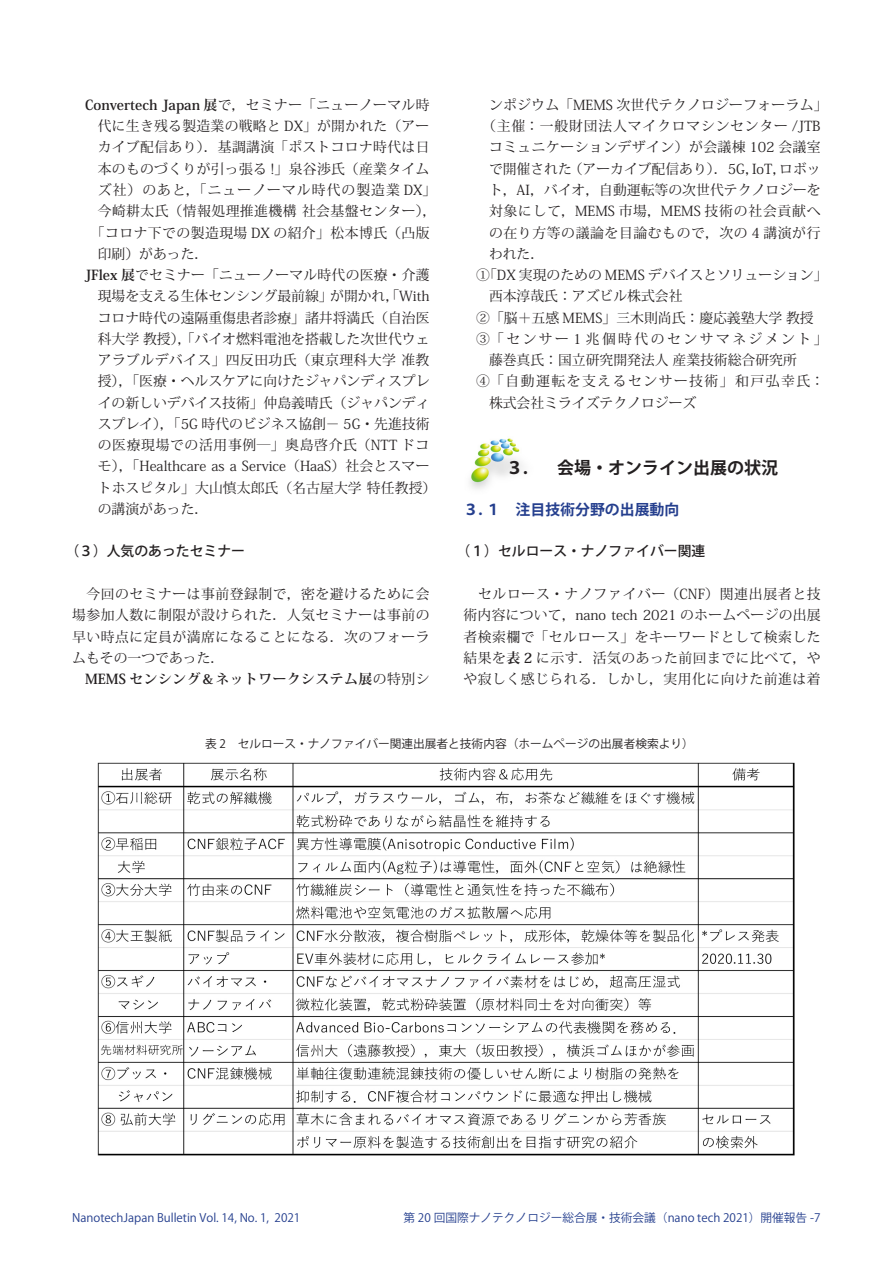
<style>
.page{position:relative;width:893px;height:1263px;background:#fff}
.page>*{position:absolute;margin:0;border:0;box-sizing:border-box;transform-origin:0 0}
.t1{font:700 16.95px "Koz Go Pro";color:#231f20}
.t2{font:700 14.85px "Koz Go Pro";color:#253f8e}
.t3{font:13.8px/21.3px "Koz Min Pro";letter-spacing:.015em;color:#231f20;text-align:justify}
.t4{font:13.8px "Koz Min Pro";letter-spacing:.035em;color:#231f20}
.t5{font:13.8px "Koz Min Pro";letter-spacing:.045em;color:#231f20}
.t6{font:500 13.8px "Koz Go Pro";color:#231f20}
.t7{font:700 13.8px "Koz Min Pro";color:#231f20}
.t8{font:13.8px "Koz Min Pro";letter-spacing:.06em;color:#231f20}
.t9{font:13.8px "Koz Min Pro";letter-spacing:.055em;color:#231f20}
.t10{font:700 13.8px "Koz Min Pro";letter-spacing:.035em;color:#231f20}
.t11{font:13.8px "Koz Min Pro";letter-spacing:.075em;color:#231f20}
.t12{font:13.8px "Koz Min Pro";letter-spacing:.11em;color:#231f20}
.t13{font:13.8px "Koz Min Pro";letter-spacing:.18em;color:#231f20}
.t14{font:11.7px "Koz Go Pro";color:#253f8e}
.t15{font:11.7px "Koz Go Pro";color:#231f20}
.s1{font-weight:400}
.s2{font-weight:700}
</style>
<div class="page">
<img style="left:470px;top:438px;width:53px;height:51px">
<img style="left:97px;top:762px;width:698px;height:394px">
<p class="t7" style="left:85px;top:95px;width:346px">Convertech Japan 展<span class="s1">で，セミナー「ニューノーマル時</span></p>
<p class="t3" style="left:98px;top:115px;width:333px">代に生き残る製造業の戦略と DX」が開かれた（アー</p>
<p class="t3" style="left:98px;top:136px;width:333px">カイブ配信あり）．基調講演「ポストコロナ時代は日</p>
<p class="t3" style="left:98px;top:158px;width:333px">本のものづくりが引っ張る !」泉谷渉氏（産業タイム</p>
<p class="t11" style="left:98px;top:180px;width:340px">ズ社）のあと，「ニューノーマル時代の製造業 DX」</p>
<p class="t3" style="left:98px;top:200px;width:340px">今崎耕太氏（情報処理推進機構 社会基盤センター），</p>
<p class="t4" style="left:91px;top:223px;width:340px">「コロナ下での製造現場 DX の紹介」松本博氏（凸版</p>
<p class="t3" style="left:98px;top:243px;width:112px">印刷）があった．</p>
<p class="t3" style="left:85px;top:264px;width:346px"><span class="s2">JFlex 展</span>でセミナー「ニューノーマル時代の医療・介護</p>
<p class="t3" style="left:98px;top:285px;width:333px">現場を支える生体センシング最前線」が開かれ，「With</p>
<p class="t3" style="left:98px;top:306px;width:333px">コロナ時代の遠隔重傷患者診療」諸井将満氏（自治医</p>
<p class="t3" style="left:98px;top:328px;width:333px">科大学 教授），「バイオ燃料電池を搭載した次世代ウェ</p>
<p class="t3" style="left:98px;top:349px;width:333px">アラブルデバイス」四反田功氏（東京理科大学 准教</p>
<p class="t3" style="left:98px;top:370px;width:333px">授），「医療・ヘルスケアに向けたジャパンディスプレ</p>
<p class="t3" style="left:98px;top:391px;width:333px">イの新しいデバイス技術」仲島義晴氏（ジャパンディ</p>
<p class="t3" style="left:98px;top:413px;width:333px">スプレイ），「5G 時代のビジネス協創－ 5G・先進技術</p>
<p class="t5" style="left:98px;top:435px;width:333px">の医療現場での活用事例―」奥島啓介氏（NTT ドコ</p>
<p class="t3" style="left:98px;top:455px;width:333px">モ），「Healthcare as a Service（HaaS）社会とスマー</p>
<p class="t3" style="left:98px;top:476px;width:340px">トホスピタル」大山慎太郎氏（名古屋大学 特任教授）</p>
<p class="t3" style="left:98px;top:498px;width:112px">の講演があった．</p>
<p class="t6" style="left:65px;top:543px;width:181px">（３）人気のあったセミナー</p>
<p class="t3" style="left:72px;top:583px;width:359px">　今回のセミナーは事前登録制で，密を避けるために会場参加人数に制限が設けられた．人気セミナーは事前の早い時点に定員が満席になることになる．次のフォーラムもその一つであった．</p>
<p class="t10" style="left:85px;top:669px;width:346px">MEMS センシング＆ネットワークシステム展<span class="s1">の特別シ</span></p>
<p class="t3" style="left:489px;top:94px;width:340px">ンポジウム「MEMS 次世代テクノロジーフォーラム」</p>
<p class="t8" style="left:482px;top:116px;width:340px">（主催：一般財団法人マイクロマシンセンター /JTB</p>
<p class="t4" style="left:489px;top:138px;width:333px">コミュニケーションデザイン）が会議棟 102 会議室</p>
<p class="t3" style="left:489px;top:158px;width:333px">で開催された（アーカイブ配信あり）．5G，IoT，ロボッ</p>
<p class="t3" style="left:489px;top:179px;width:333px">ト，AI，バイオ，自動運転等の次世代テクノロジーを</p>
<p class="t9" style="left:489px;top:201px;width:333px">対象にして，MEMS 市場，MEMS 技術の社会貢献へ</p>
<p class="t5" style="left:489px;top:223px;width:333px">の在り方等の議論を目論むもので，次の 4 講演が行</p>
<p class="t3" style="left:489px;top:243px;width:57px">われた．</p>
<p class="t3" style="left:476px;top:264px;width:353px">①「DX 実現のための MEMS デバイスとソリューション」</p>
<p class="t3" style="left:489px;top:285px;width:195px">西本淳哉氏：アズビル株式会社</p>
<p class="t3" style="left:476px;top:306px;width:339px">②「脳＋五感 MEMS」三木則尚氏：慶応義塾大学 教授</p>
<p class="t13" style="left:476px;top:329px;width:353px">③「センサー 1 兆個時代のセンサマネジメント」</p>
<p class="t3" style="left:489px;top:349px;width:309px">藤巻真氏：国立研究開発法人 産業技術総合研究所</p>
<p class="t12" style="left:476px;top:371px;width:349px">④「自動運転を支えるセンサー技術」和戸弘幸氏：</p>
<p class="t3" style="left:489px;top:391px;width:209px">株式会社ミライズテクノロジーズ</p>
<p class="t1" style="left:506px;top:457px;width:274px">３．　会場・オンライン出展の状況</p>
<p class="t2" style="left:463px;top:500px;width:217px">３．１　注目技術分野の出展動向</p>
<p class="t6" style="left:457px;top:543px;width:250px">（１）セルロース・ナノファイバー関連</p>
<p class="t3" style="left:463px;top:583px;width:359px">　セルロース・ナノファイバー（CNF）関連出展者と技術内容について，nano tech 2021 のホームページの出展者検索欄で「セルロース」をキーワードとして検索した結果を<span class="s2">表 2</span> に示す．活気のあった前回までに比べて，やや寂しく感じられる．しかし，実用化に向けた前進は着</p>
<p class="t15" style="left:205px;top:736px;width:490px">表 2　セルロース・ナノファイバー関連出展者と技術内容（ホームページの出展者検索より）</p>
<p class="t14" style="left:72px;top:1210px;width:230px">NanotechJapan Bulletin Vol. 14, No. 1, 2021</p>
<p class="t14" style="left:403px;top:1210px;width:419px">第 20 回国際ナノテクノロジー総合展・技術会議（nano tech 2021）開催報告 -7</p>
</div>
